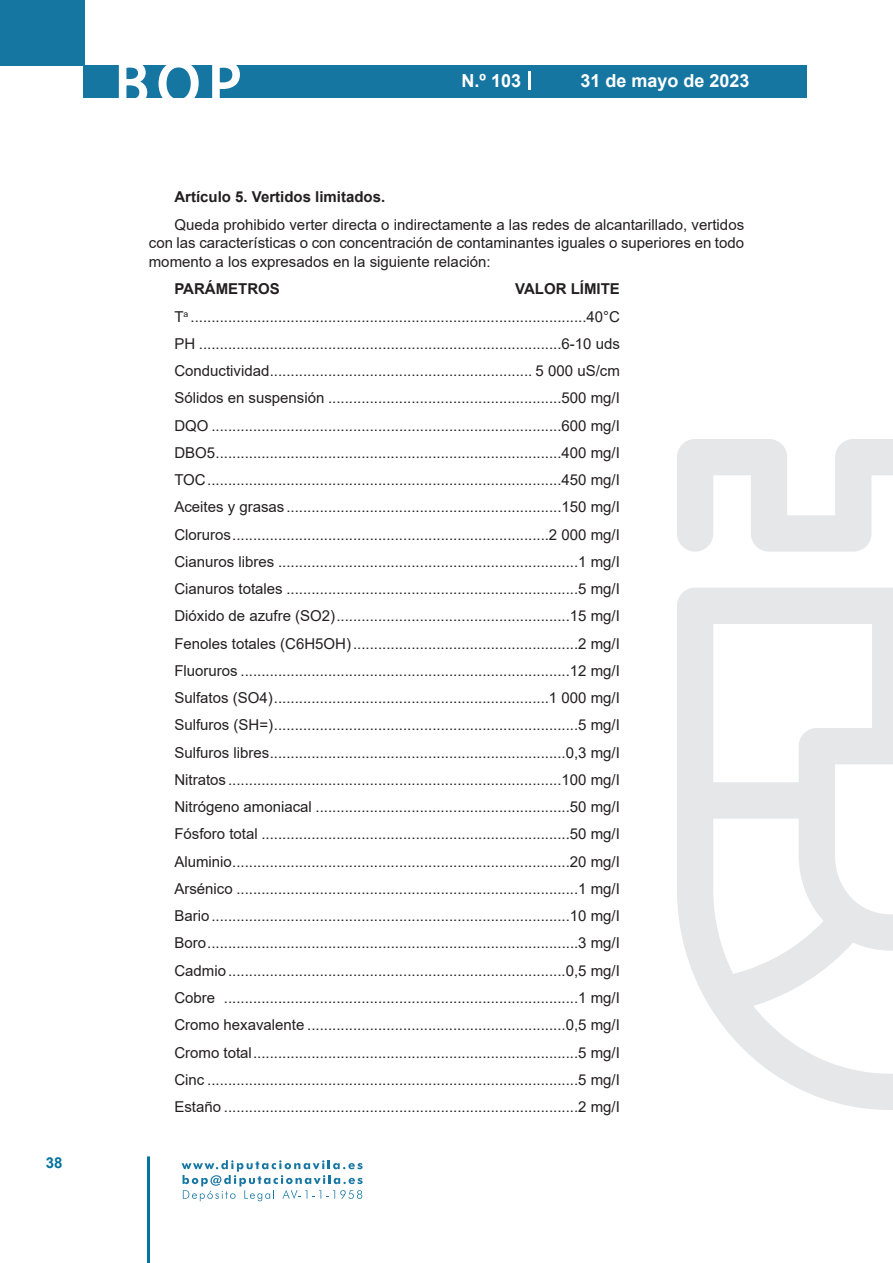
<style>
.page{position:relative;width:893px;height:1263px;background:#fff}
.page>*{position:absolute;margin:0;border:0;box-sizing:border-box;transform-origin:0 0}
.t1{font:500 61.5px "Avant Garde";color:#fff}
.t2{font:700 18px "Arial";color:#fff}
.texto_normal{font:15px/18.8px "Arial";color:#231f20;text-align:justify}
.texto_normal-2{font:700 15px "Arial";color:#231f20}
.t3{font:700 15px "Arial";color:#04739f}
</style>
<div class="page">
<div style="left:0;top:0;width:85px;height:65px;background:#1676a2"></div>
<div style="left:84px;top:65px;width:723px;height:33px;background:#1676a2"></div>
<svg style="left:118px;top:65px;width:30px;height:33px"></svg>
<svg style="left:158px;top:65px;width:41px;height:33px"></svg>
<svg style="left:212px;top:65px;width:28px;height:33px"></svg>
<svg style="left:182px;top:1160px;width:181px;height:41px"></svg>
<hr style="left:147px;top:1156px;width:3px;height:107px;background:#04739f">
<svg style="left:529px;top:71px;width:2px;height:19px"></svg>
<svg style="left:677px;top:439px;width:216px;height:671px"></svg>
<p class="t3" style="left:46px;top:1152px;width:18px">38</p>
<h1 class="t1" style="left:115px;top:46px;width:128px">BOP</h1>
<p class="t2" style="left:462px;top:68px;width:61px">N.º 103</p>
<p class="t2" style="left:580px;top:68px;width:171px">31 de mayo de 2023</p>
<p class="texto_normal-2" style="left:174px;top:186px;width:212px">Artículo 5. Vertidos limitados.</p>
<p class="texto_normal" style="left:149px;top:215px;width:597px;text-indent:26px">Queda prohibido verter directa o indirectamente a las redes de alcantarillado, vertidos con las características o con concentración de contaminantes iguales o superiores en todo momento a los expresados en la siguiente relación:</p>
<p class="texto_normal-2" style="left:174px;top:278px;width:107px">PARÁMETROS</p>
<p class="texto_normal-2" style="left:515px;top:278px;width:106px">VALOR LÍMITE</p>
<p class="texto_normal" style="left:174px;top:307px;width:447px">T<sup>a</sup> ...............................................................................................40°C</p>
<p class="texto_normal" style="left:174px;top:334px;width:447px">PH .......................................................................................6-10 uds</p>
<p class="texto_normal" style="left:174px;top:361px;width:447px">Conductividad............................................................... 5 000 uS/cm</p>
<p class="texto_normal" style="left:174px;top:389px;width:447px">Sólidos en suspensión ........................................................500 mg/I</p>
<p class="texto_normal" style="left:174px;top:416px;width:447px">DQO ....................................................................................600 mg/I</p>
<p class="texto_normal" style="left:174px;top:443px;width:447px">DBO5...................................................................................400 mg/I</p>
<p class="texto_normal" style="left:174px;top:470px;width:447px">TOC.....................................................................................450 mg/I</p>
<p class="texto_normal" style="left:174px;top:498px;width:447px">Aceites y grasas ..................................................................150 mg/I</p>
<p class="texto_normal" style="left:174px;top:525px;width:447px">Cloruros............................................................................2 000 mg/I</p>
<p class="texto_normal" style="left:174px;top:552px;width:447px">Cianuros libres ........................................................................1 mg/I</p>
<p class="texto_normal" style="left:174px;top:579px;width:447px">Cianuros totales ......................................................................5 mg/I</p>
<p class="texto_normal" style="left:174px;top:607px;width:447px">Dióxido de azufre (SO2)........................................................15 mg/I</p>
<p class="texto_normal" style="left:174px;top:634px;width:447px">Fenoles totales (C6H5OH)......................................................2 mg/I</p>
<p class="texto_normal" style="left:174px;top:661px;width:447px">Fluoruros ...............................................................................12 mg/I</p>
<p class="texto_normal" style="left:174px;top:688px;width:447px">Sulfatos (SO4)..................................................................1 000 mg/I</p>
<p class="texto_normal" style="left:174px;top:716px;width:447px">Sulfuros (SH=).........................................................................5 mg/I</p>
<p class="texto_normal" style="left:174px;top:743px;width:447px">Sulfuros libres.......................................................................0,3 mg/I</p>
<p class="texto_normal" style="left:174px;top:770px;width:447px">Nitratos ................................................................................100 mg/I</p>
<p class="texto_normal" style="left:174px;top:797px;width:447px">Nitrógeno amoniacal .............................................................50 mg/I</p>
<p class="texto_normal" style="left:174px;top:825px;width:447px">Fósforo total ..........................................................................50 mg/I</p>
<p class="texto_normal" style="left:174px;top:852px;width:447px">Aluminio.................................................................................20 mg/I</p>
<p class="texto_normal" style="left:174px;top:879px;width:447px">Arsénico ..................................................................................1 mg/I</p>
<p class="texto_normal" style="left:174px;top:906px;width:447px">Bario......................................................................................10 mg/I</p>
<p class="texto_normal" style="left:174px;top:934px;width:447px">Boro.........................................................................................3 mg/I</p>
<p class="texto_normal" style="left:174px;top:961px;width:447px">Cadmio.................................................................................0,5 mg/I</p>
<p class="texto_normal" style="left:174px;top:988px;width:447px">Cobre .....................................................................................1 mg/I</p>
<p class="texto_normal" style="left:174px;top:1015px;width:447px">Cromo hexavalente ..............................................................0,5 mg/I</p>
<p class="texto_normal" style="left:174px;top:1043px;width:447px">Cromo total..............................................................................5 mg/I</p>
<p class="texto_normal" style="left:174px;top:1070px;width:447px">Cinc .........................................................................................5 mg/I</p>
<p class="texto_normal" style="left:174px;top:1097px;width:447px">Estaño .....................................................................................2 mg/I</p>
</div>
